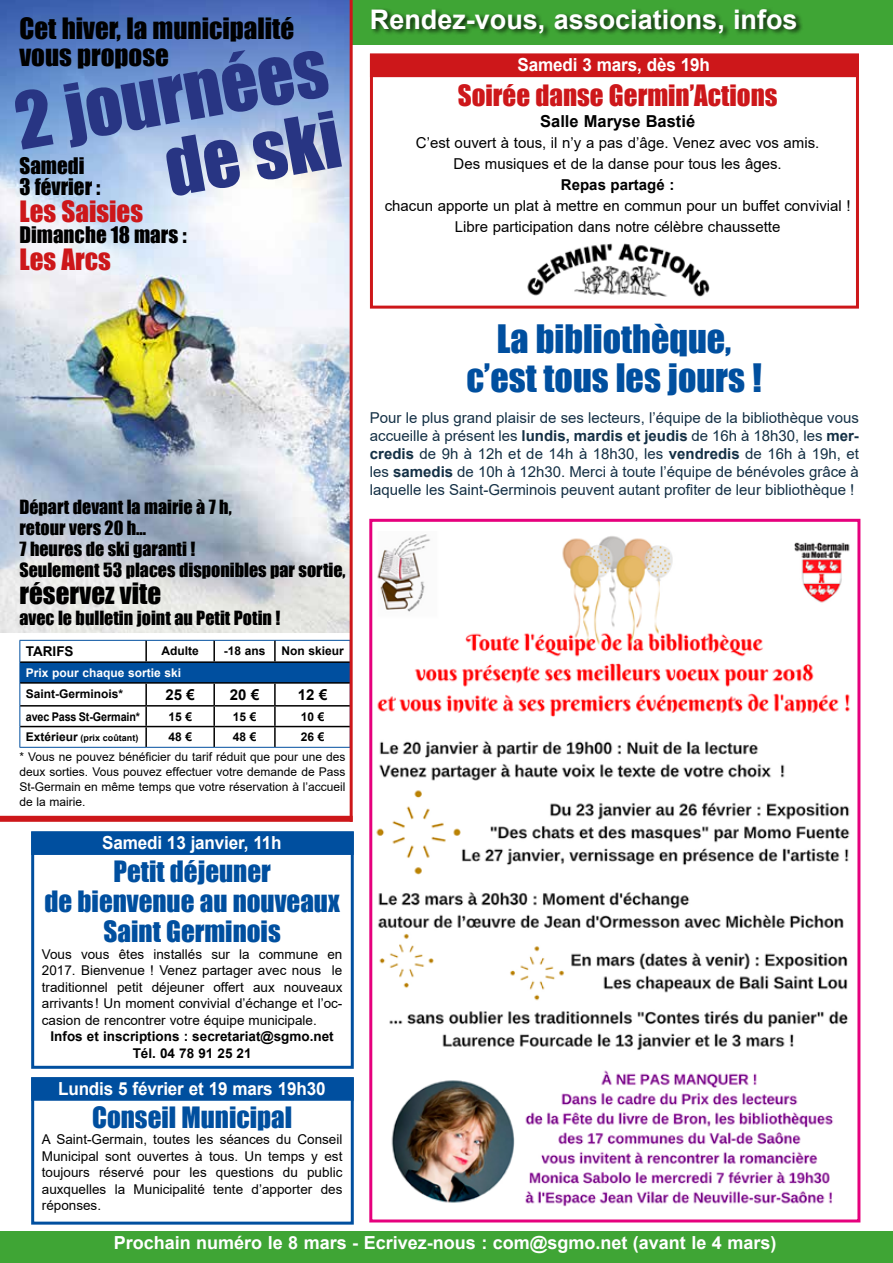
<style>
.page{position:relative;width:893px;height:1263px;background:#fff}
.page>*{position:absolute;margin:0;border:0;box-sizing:border-box;transform-origin:0 0}
.t1{font:72px/72px "Impact";color:#283583;text-align:right}
.t2{font:36px/39px "Impact";color:#004f9f;text-align:center}
.t3{font:27px/30px "Impact";color:#004f9f;text-align:center}
.t4{font:27px/27px "Impact";color:#000}
.t5{font:27px "Impact";color:#cd171a}
.t6{font:700 27px "Arial";color:#fff}
.t7{font:21px/21px "Impact";color:#000}
.t8{font:18px/21px "Impact";color:#000}
.t9{font:700 18px "Arial";letter-spacing:-.01em;color:#fff;scale:.95 1}
.t10{font:700 18px "Arial";letter-spacing:-.01em;color:#fff}
.t11{font:700 16.5px "Arial";color:#000}
.t12{font:15px/18px "Arial";color:#143045;text-align:justify}
.t13{font:15px/21px "Arial";color:#000;text-align:center}
.t14{font:700 15px "Arial";color:#000}
.t15{font:13.5px/16.5px "Arial";color:#000;text-align:justify}
.t16{font:700 13.5px/16.5px "Arial";color:#000;text-align:center}
.t17{font:12px/15px "Arial";color:#000;text-align:justify}
.t18{font:700 12px "Arial";color:#000}
.t19{font:700 12px "Arial";color:#fff}
.t20{font:700 12px "Arial";color:#000;scale:.9 1}
.t21{font:700 9px "Arial";color:#000}
.s1{font-size:12px}
.s2{font-weight:700}
</style>
<div class="page">
<div style="left:0;top:0;width:893px;height:44px;background:#3fa535"></div>
<div style="left:0;top:1231px;width:893px;height:32px;background:#3fa535"></div>
<div style="left:31px;top:1077px;width:323px;height:147px;border:3px solid #004f9f"></div>
<div style="left:31px;top:831px;width:323px;height:238px;border:3px solid #004f9f"></div>
<div style="left:31px;top:1077px;width:323px;height:24px;background:#004f9f;border:3px solid #004f9f"></div>
<div style="left:31px;top:831px;width:323px;height:24px;background:#004f9f;border:3px solid #004f9f"></div>
<div style="left:370px;top:8px;width:434px;height:32px;background:#000;opacity:.75"></div>
<div style="left:370px;top:54px;width:489px;height:255px;border:3px solid #cd171a"></div>
<div style="left:370px;top:54px;width:489px;height:23px;background:#cd171a"></div>
<img style="left:527px;top:243px;width:183px;height:54px">
<img style="left:0;top:0;width:350px;height:633px">
<div style="left:20px;top:662px;width:330px;height:21px;background:#004f9f"></div>
<hr style="left:19px;top:640px;width:127px;height:1px;background:#004f9f">
<hr style="left:146px;top:640px;width:68px;height:1px;background:#004f9f">
<hr style="left:214px;top:640px;width:61px;height:1px;background:#004f9f">
<hr style="left:275px;top:640px;width:76px;height:1px;background:#004f9f">
<svg style="left:19px;top:641px;width:1px;height:106px"></svg>
<hr style="left:19px;top:747px;width:127px;height:1px;background:#004f9f">
<hr style="left:146px;top:747px;width:68px;height:1px;background:#004f9f">
<hr style="left:214px;top:747px;width:61px;height:1px;background:#004f9f">
<hr style="left:275px;top:747px;width:76px;height:1px;background:#004f9f">
<hr style="left:145px;top:641px;width:2px;height:20px;background:#000">
<hr style="left:213px;top:641px;width:2px;height:20px;background:#000">
<hr style="left:274px;top:641px;width:2px;height:20px;background:#000">
<hr style="left:20px;top:661px;width:126px;height:2px;background:#000">
<hr style="left:146px;top:661px;width:68px;height:2px;background:#000">
<hr style="left:214px;top:661px;width:61px;height:2px;background:#000">
<hr style="left:275px;top:661px;width:75px;height:2px;background:#000">
<hr style="left:20px;top:682px;width:126px;height:2px;background:#000">
<hr style="left:146px;top:682px;width:68px;height:2px;background:#000">
<hr style="left:145px;top:684px;width:2px;height:21px;background:#000">
<hr style="left:214px;top:682px;width:61px;height:2px;background:#000">
<hr style="left:213px;top:684px;width:2px;height:21px;background:#000">
<hr style="left:275px;top:682px;width:75px;height:2px;background:#000">
<hr style="left:274px;top:684px;width:2px;height:21px;background:#000">
<hr style="left:20px;top:705px;width:126px;height:1px;background:#000">
<hr style="left:146px;top:705px;width:68px;height:1px;background:#000">
<hr style="left:145px;top:706px;width:2px;height:20px;background:#000">
<hr style="left:214px;top:705px;width:61px;height:1px;background:#000">
<hr style="left:213px;top:706px;width:2px;height:20px;background:#000">
<hr style="left:275px;top:705px;width:75px;height:1px;background:#000">
<hr style="left:274px;top:706px;width:2px;height:20px;background:#000">
<hr style="left:20px;top:726px;width:126px;height:1px;background:#000">
<hr style="left:146px;top:726px;width:68px;height:1px;background:#000">
<hr style="left:145px;top:727px;width:2px;height:20px;background:#000">
<hr style="left:214px;top:726px;width:61px;height:1px;background:#000">
<hr style="left:213px;top:727px;width:2px;height:20px;background:#000">
<hr style="left:275px;top:726px;width:75px;height:1px;background:#000">
<hr style="left:274px;top:727px;width:2px;height:20px;background:#000">
<hr style="left:350px;top:0;width:3px;height:822px;background:#cd171a">
<div style="left:0;top:816px;width:353px;height:6px;background:#cd171a"></div>
<img style="left:376px;top:534px;width:474px;height:673px">
<div style="left:369px;top:519px;width:491px;height:703px;border:3px solid #e6007d"></div>
<h3 class="t4" style="left:19px;top:14px;width:276px">Cet hiver, la municipalité vous propose</h3>
<h1 class="t1" style="left:9px;top:85px;width:317px;rotate:-10deg">2 journées de ski</h1>
<h3 class="t7" style="left:19px;top:155px;width:83px">Samedi<br>3 février :</h3>
<h3 class="t5" style="left:19px;top:191px;width:125px">Les Saisies</h3>
<h3 class="t7" style="left:19px;top:224px;width:169px">Dimanche 18 mars :</h3>
<h3 class="t5" style="left:19px;top:239px;width:93px">Les Arcs</h3>
<h3 class="t8" style="left:19px;top:496px;width:328px">Départ devant la mairie à 7 h,<br>retour vers 20 h…<br>7 heures de ski garanti !<br>Seulement 53 places disponibles par sortie,</h3>
<h3 class="t4" style="left:19px;top:579px;width:143px">réservez vite</h3>
<h3 class="t8" style="left:19px;top:607px;width:262px">avec le bulletin joint au Petit Potin !</h3>
<p class="t16" style="left:26px;top:643px;width:49px">TARIFS</p>
<p class="t18" style="left:162px;top:642px;width:39px">Adulte</p>
<p class="t18" style="left:224px;top:642px;width:43px">-18 ans</p>
<p class="t18" style="left:281px;top:642px;width:64px">Non skieur</p>
<p class="t19" style="left:26px;top:664px;width:157px">Prix pour chaque sortie ski</p>
<p class="t18" style="left:26px;top:685px;width:99px">Saint-Germinois*</p>
<p class="t14" style="left:165px;top:684px;width:31px">25 €</p>
<p class="t14" style="left:230px;top:684px;width:31px">20 €</p>
<p class="t14" style="left:298px;top:684px;width:31px">12 €</p>
<p class="t20" style="left:26px;top:708px;width:128px">avec Pass St-Germain*</p>
<p class="t18" style="left:168px;top:708px;width:25px">15 €</p>
<p class="t18" style="left:233px;top:708px;width:25px">15 €</p>
<p class="t18" style="left:301px;top:708px;width:25px">10 €</p>
<p class="t21" style="left:26px;top:732px;width:114px"><span class="s1">Extérieur</span> (prix coûtant)</p>
<p class="t18" style="left:168px;top:729px;width:25px">48 €</p>
<p class="t18" style="left:233px;top:729px;width:25px">48 €</p>
<p class="t18" style="left:301px;top:729px;width:25px">26 €</p>
<p class="t17" style="left:19px;top:749px;width:327px">* Vous ne pouvez bénéficier du tarif réduit que pour une des deux sorties. Vous pouvez effectuer votre demande de Pass St-Germain en même temps que votre réservation à l’accueil de la mairie.</p>
<h3 class="t9" style="left:102px;top:830px;width:190px">Samedi 13 janvier, 11h</h3>
<h3 class="t3" style="left:45px;top:856px;width:297px">Petit déjeuner<br>de bienvenue au nouveaux<br>Saint Germinois</h3>
<p class="t15" style="left:42px;top:945px;width:302px">Vous vous êtes installés sur la commune en 2017. Bienvenue ! Venez partager avec nous le traditionnel petit déjeuner offert aux nouveaux arrivants ! Un moment convivial d’échange et l’oc&shy;casion de rencontrer votre équipe municipale.</p>
<p class="t16" style="left:51px;top:1028px;width:285px">Infos et inscriptions : secretariat@sgmo.net<br>Tél. 04 78 91 25 21</p>
<h3 class="t9" style="left:58px;top:1076px;width:283px">Lundis 5 février et 19 mars 19h30</h3>
<h3 class="t3" style="left:92px;top:1102px;width:202px">Conseil Municipal</h3>
<p class="t15" style="left:42px;top:1131px;width:302px">A Saint-Germain, toutes les séances du Conseil Municipal sont ouvertes à tous. Un temps y est toujours réservé pour les questions du public auxquelles la Municipalité tente d’apporter des réponses.</p>
<h3 class="t6" style="left:370px;top:0;width:429px">Rendez-vous, associations, infos</h3>
<h3 class="t9" style="left:518px;top:52px;width:204px">Samedi 3 mars, dès 19h</h3>
<h3 class="t5" style="left:458px;top:75px;width:321px">Soirée danse Germin’Actions</h3>
<p class="t11" style="left:540px;top:110px;width:157px">Salle Maryse Bastié</p>
<p class="t13" style="left:416px;top:133px;width:405px">C’est ouvert à tous, il n’y a pas d’âge. Venez avec vos amis.<br>Des musiques et de la danse pour tous les âges.</p>
<p class="t14" style="left:561px;top:175px;width:115px">Repas partagé :</p>
<p class="t13" style="left:385px;top:196px;width:467px">chacun apporte un plat à mettre en commun pour un buffet convivial !<br>Libre participation dans notre célèbre chaussette</p>
<h2 class="t2" style="left:466px;top:318px;width:297px">La bibliothèque, c’est tous les jours !</h2>
<p class="t12" style="left:370px;top:408px;width:490px">Pour le plus grand plaisir de ses lecteurs, l’équipe de la bibliothèque vous accueille à présent les <span class="s2">lundis, mardis et jeudis</span> de 16h à 18h30, les <span class="s2">mer&shy;credis</span> de 9h à 12h et de 14h à 18h30, les <span class="s2">vendredis</span> de 16h à 19h, et les <span class="s2">samedis</span> de 10h à 12h30. Merci à toute l’équipe de bénévoles grâce à laquelle les Saint-Germinois peuvent autant profiter de leur bibliothèque !</p>
<h3 class="t10" style="left:114px;top:1230px;width:664px">Prochain numéro le 8 mars - Ecrivez-nous : com@sgmo.net (avant le 4 mars)</h3>
</div>
